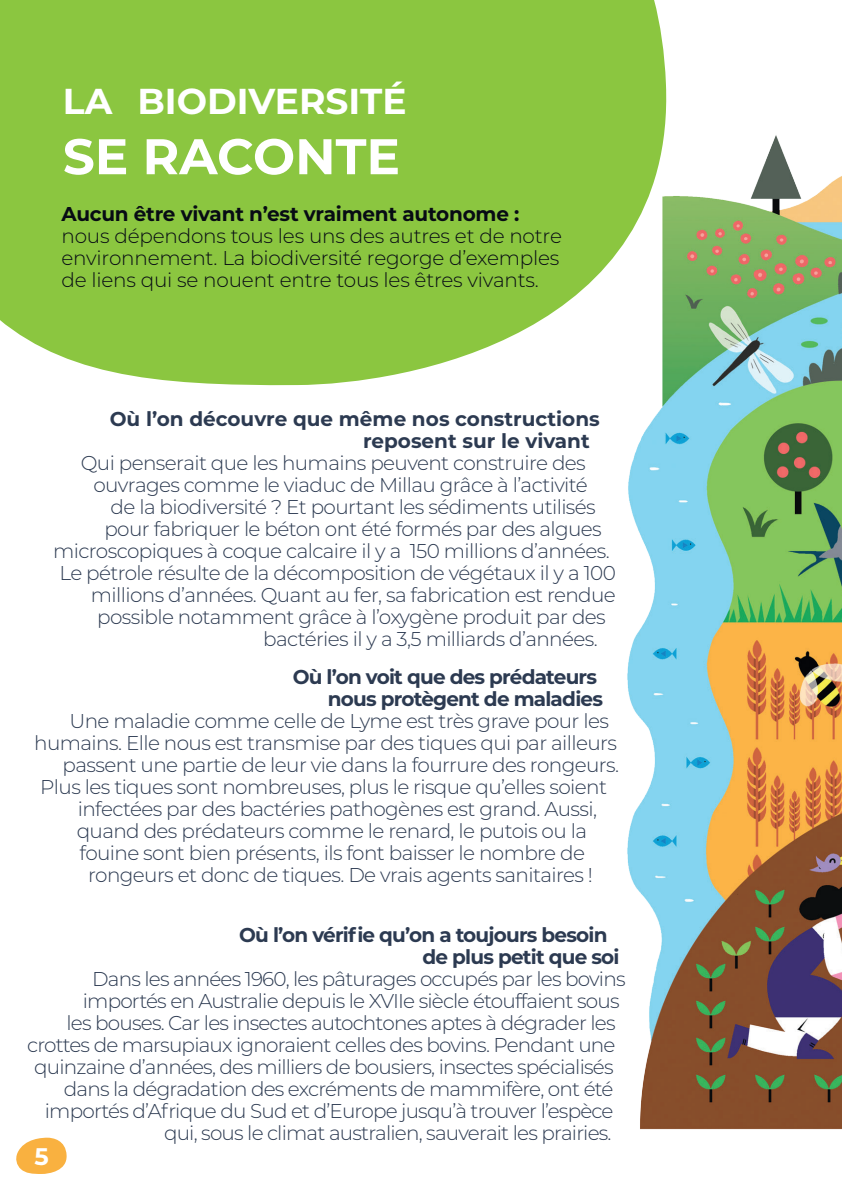
<style>
.page{position:relative;width:842px;height:1191px;background:#fff}
.page>*{position:absolute;margin:0;border:0;box-sizing:border-box;transform-origin:0 0}
.t1{font:700 50px "Montserrat";color:#fff}
.t2{font:700 36px "Montserrat";color:#fff}
.t3{font:700 24px "Montserrat";color:#fff}
.t4{font:300 20px "Montserrat";letter-spacing:-.03em;color:#2c3a51}
.t5{font:300 20px/22px "Montserrat";letter-spacing:-.01em;color:#070b14}
.t6{font:700 20px/22px "Montserrat";letter-spacing:-.04em;color:#2c3a51}
.t7{font:700 20px/22px "Montserrat";color:#2c3a51}
.t8{font:700 20px "Montserrat";letter-spacing:-.01em;color:#070b14}
</style>
<div class="page">
<svg style="left:16px;top:1137px;width:51px;height:37px"></svg>
<div style="left:0;top:0;width:666px;height:386px;background:#8bc640"></div>
<img style="left:515px;top:72px;width:327px;height:1058px">
<h2 class="t2" style="left:63px;top:75px;width:345px">LA BIODIVERSITÉ</h2>
<h1 class="t1" style="left:63px;top:120px;width:339px">SE RACONTE</h1>
<p class="t8" style="left:61px;top:199px;width:459px">Aucun être vivant n’est vraiment autonome :</p>
<p class="t5" style="left:61px;top:224px;width:502px">nous dépendons tous les uns des autres et de notre environnement. La biodiversité regorge d’exemples de liens qui se nouent entre tous les êtres vivants.</p>
<p class="t7" style="left:363px;top:407px;width:238px;text-indent:-253px">Où l’on découvre que même nos constructions reposent sur le vivant</p>
<p class="t4" style="left:81px;top:449px;width:506px">Qui penserait que les humains peuvent construire des</p>
<p class="t4" style="left:93px;top:471px;width:496px">ouvrages comme le viaduc de Millau grâce à l’activité</p>
<p class="t4" style="left:111px;top:493px;width:487px">de la biodiversité ? Et pourtant les sédiments utilisés</p>
<p class="t4" style="left:104px;top:515px;width:499px">pour fabriquer le béton ont été formés par des algues</p>
<p class="t4" style="left:53px;top:537px;width:558px">microscopiques à coque calcaire il y a 150 millions d’années.</p>
<p class="t4" style="left:59px;top:559px;width:558px">Le pétrole résulte de la décomposition de végétaux il y a 100</p>
<p class="t4" style="left:91px;top:581px;width:526px">millions d’années. Quant au fer, sa fabrication est rendue</p>
<p class="t4" style="left:97px;top:603px;width:510px">possible notamment grâce à l’oxygène produit par des</p>
<p class="t4" style="left:263px;top:625px;width:336px">bactéries il y a 3,5 milliards d’années.</p>
<p class="t6" style="left:328px;top:664px;width:277px;text-indent:-35px">Où l’on voit que des prédateurs nous protègent de maladies</p>
<p class="t4" style="left:70px;top:707px;width:541px">Une maladie comme celle de Lyme est très grave pour les</p>
<p class="t4" style="left:34px;top:729px;width:584px">humains. Elle nous est transmise par des tiques qui par ailleurs</p>
<p class="t4" style="left:63px;top:751px;width:558px">passent une partie de leur vie dans la fourrure des rongeurs.</p>
<p class="t4" style="left:40px;top:773px;width:568px">Plus les tiques sont nombreuses, plus le risque qu’elles soient</p>
<p class="t4" style="left:78px;top:795px;width:521px">infectées par des bactéries pathogènes est grand. Aussi,</p>
<p class="t4" style="left:77px;top:817px;width:512px">quand des prédateurs comme le renard, le putois ou la</p>
<p class="t4" style="left:80px;top:839px;width:507px">fouine sont bien présents, ils font baisser le nombre de</p>
<p class="t4" style="left:88px;top:861px;width:506px">rongeurs et donc de tiques. De vrais agents sanitaires !</p>
<p class="t6" style="left:422px;top:922px;width:199px;text-indent:-183px">Où l’on vérifie qu’on a toujours besoin de plus petit que soi</p>
<p class="t4" style="left:92px;top:965px;width:535px">Dans les années 1960, les pâturages occupés par les bovins</p>
<p class="t4" style="left:83px;top:987px;width:538px">importés en Australie depuis le XVIIe siècle étouffaient sous</p>
<p class="t4" style="left:67px;top:1009px;width:550px">les bouses. Car les insectes autochtones aptes à dégrader les</p>
<p class="t4" style="left:27px;top:1031px;width:590px">crottes de marsupiaux ignoraient celles des bovins. Pendant une</p>
<p class="t4" style="left:34px;top:1053px;width:581px">quinzaine d’années, des milliers de bousiers, insectes spécialisés</p>
<p class="t4" style="left:64px;top:1075px;width:551px">dans la dégradation des excréments de mammifère, ont été</p>
<p class="t4" style="left:45px;top:1097px;width:570px">importés d’Afrique du Sud et d’Europe jusqu’à trouver l’espèce</p>
<p class="t4" style="left:164px;top:1119px;width:449px">qui, sous le climat australien, sauverait les prairies.</p>
<p class="t3" style="left:35px;top:1138px;width:16px">5</p>
</div>
